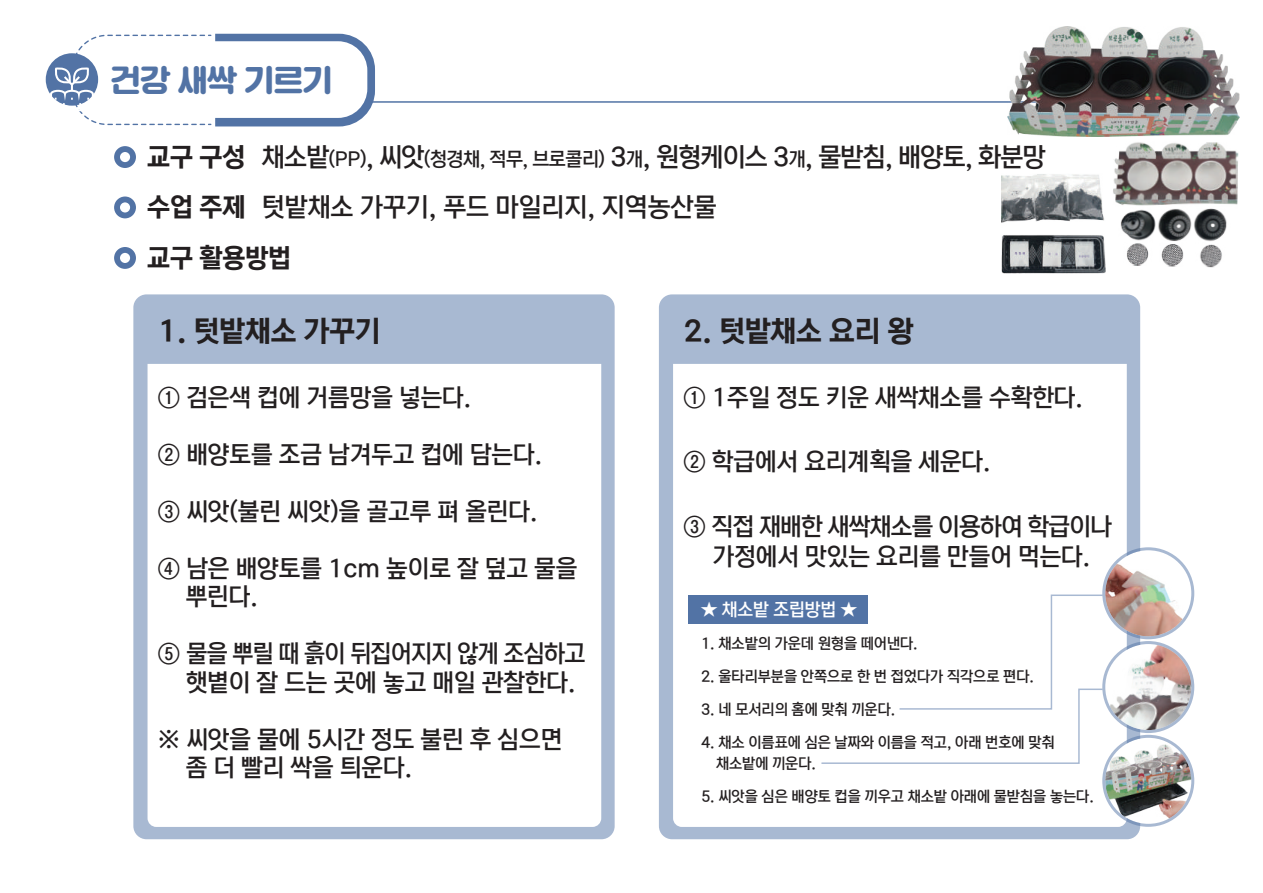
<style>
.page{position:relative;width:1263px;height:893px;background:#fff}
.page>*{position:absolute;margin:0;border:0;box-sizing:border-box;transform-origin:0 0}
.t1{font:30px "SD Gd Gulim";letter-spacing:-.025em;color:#5273a5}
.t2{font:29.25px "NEXON Lv 2 Gothic OTF Bold";color:#231f20}
.t3{font:26.25px "NEXON Lv 2 Gothic OTF Medium";letter-spacing:-.01em;color:#231f20}
.t4{font:26.25px "NEXON Lv 2 Gothic OTF Bold";color:#231f20}
.t5{font:24.75px/28.5px "NEXON Lv 2 Gothic OTF Medium";color:#231f20}
.t6{font:24.75px/30px "NEXON Lv 2 Gothic OTF Medium";letter-spacing:-.025em;color:#231f20;text-align:center}
.t7{font:18px "NEXON Lv 2 Gothic OTF Medium";color:#fff}
.t8{font:15px/21px "NEXON Lv 2 Gothic OTF Medium";color:#231f20}
.s1{font-family:"NEXON Lv 2 Gothic OTF Bold"}
.s2{font-size:19.5px}
</style>
<div class="page">
<hr style="left:367px;top:101px;width:850px;height:2px;background:#5273a5">
<div style="left:133px;top:294px;width:482px;height:545px;background:#a8b9d2;border-radius:13px"></div>
<div style="left:148px;top:364px;width:453px;height:463px;background:#fff"></div>
<div style="left:659px;top:294px;width:481px;height:545px;background:#a8b9d2;border-radius:13px"></div>
<div style="left:673px;top:364px;width:454px;height:463px;background:#fff"></div>
<svg style="left:49px;top:34px;width:326px;height:92px"></svg>
<img style="left:1007px;top:26px;width:233px;height:110px">
<img style="left:1113px;top:142px;width:125px;height:126px">
<img style="left:1001px;top:174px;width:105px;height:99px">
<div style="left:114px;top:197px;width:22px;height:21px;background:#5273a5;border-radius:50%"></div>
<div style="left:120px;top:202px;width:10px;height:10px;background:#fff;border-radius:50%"></div>
<div style="left:114px;top:146px;width:22px;height:22px;background:#5273a5;border-radius:50%"></div>
<div style="left:120px;top:152px;width:10px;height:10px;background:#fff;border-radius:50%"></div>
<div style="left:114px;top:247px;width:22px;height:22px;background:#5273a5;border-radius:50%"></div>
<div style="left:120px;top:253px;width:10px;height:10px;background:#fff;border-radius:50%"></div>
<div style="left:688px;top:595px;width:179px;height:29px;background:#5273a5"></div>
<svg style="left:821px;top:547px;width:373px;height:280px;background:#efeeef"></svg>
<p class="t1" style="left:111px;top:64px;width:223px">건강 새싹 기르기</p>
<p class="t3" style="left:147px;top:143px;width:900px"><span class="s1">교구 구성</span> 채소밭<span class="s2">(PP)</span>, 씨앗<span class="s2">(청경채, 적무, 브로콜리)</span> 3<span class="s2">개</span>, 원형케이스 3<span class="s2">개</span>, 물받침, 배양토, 화분망</p>
<p class="t3" style="left:147px;top:194px;width:571px"><span class="s1">수업 주제</span> 텃밭채소 가꾸기, 푸드 마일리지, 지역농산물</p>
<p class="t4" style="left:147px;top:244px;width:146px">교구 활용방법</p>
<p class="t2" style="left:158px;top:316px;width:224px">1. 텃밭채소 가꾸기</p>
<p class="t2" style="left:684px;top:316px;width:231px">2. 텃밭채소 요리 왕</p>
<p class="t5" style="left:683px;top:384px;width:401px">① 1주일 정도 키운 새싹채소를 수확한다.</p>
<p class="t5" style="left:158px;top:384px;width:315px">① 검은색 컵에 거름망을 넣는다.</p>
<p class="t5" style="left:158px;top:441px;width:386px">② 배양토를 조금 남겨두고 컵에 담는다.</p>
<p class="t5" style="left:158px;top:498px;width:381px">③ 씨앗(불린 씨앗)을 골고루 펴 올린다.</p>
<p class="t5" style="left:186px;top:555px;width:393px;text-indent:-28px">④ 남은 배양토를 1cm 높이로 잘 덮고 물을 뿌린다.</p>
<p class="t6" style="left:186px;top:640px;width:401px;line-height:28.5px;text-align:left;text-indent:-28px">⑤ 물을 뿌릴 때 흙이 뒤집어지지 않게 조심하고 햇볕이 잘 드는 곳에 놓고 매일 관찰한다.</p>
<p class="t5" style="left:186px;top:726px;width:378px;text-indent:-28px">※ 씨앗을 물에 5시간 정도 불린 후 심으면 좀 더 빨리 싹을 틔운다.</p>
<p class="t5" style="left:683px;top:448px;width:309px">② 학급에서 요리계획을 세운다.</p>
<p class="t6" style="left:683px;top:512px;width:430px">③ 직접 재배한 새싹채소를 이용하여 학급이나 가정에서 맛있는 요리를 만들어 먹는다.</p>
<p class="t7" style="left:701px;top:600px;width:158px">★ 채소밭 조립방법 ★</p>
<p class="t8" style="left:701px;top:633px;width:218px">1. 채소밭의 가운데 원형을 떼어낸다.</p>
<p class="t8" style="left:701px;top:666px;width:334px">2. 울타리부분을 안쪽으로 한 번 접었다가 직각으로 편다.</p>
<p class="t8" style="left:701px;top:699px;width:196px">3. 네 모서리의 홈에 맞춰 끼운다.</p>
<p class="t8" style="left:716px;top:732px;width:340px;text-indent:-15px">4. 채소 이름표에 심은 날짜와 이름을 적고, 아래 번호에 맞춰 채소밭에 끼운다.</p>
<p class="t8" style="left:701px;top:786px;width:394px">5. 씨앗을 심은 배양토 컵을 끼우고 채소밭 아래에 물받침을 놓는다.</p>
</div>
